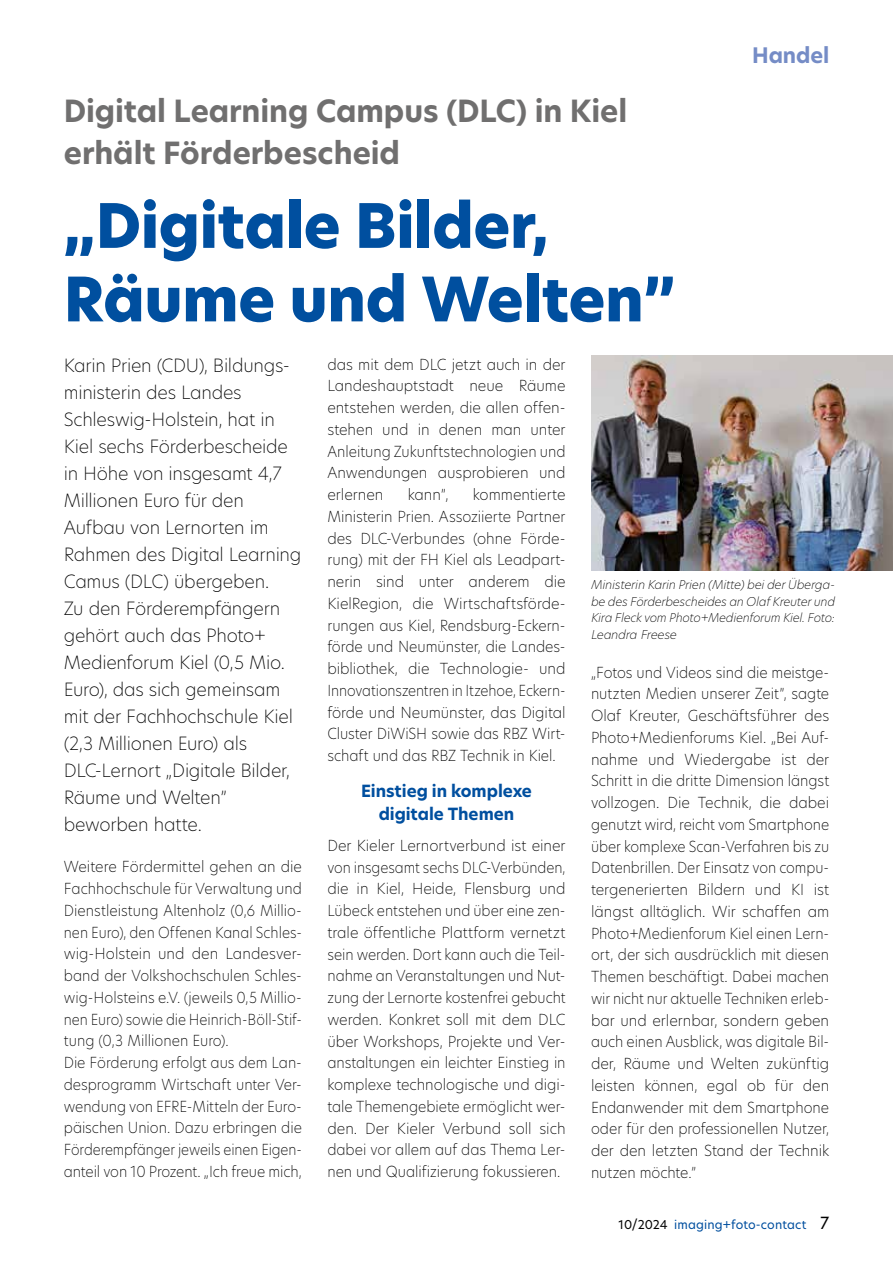
<style>
.page{position:relative;width:893px;height:1263px;background:#fff}
.page>*{position:absolute;margin:0;border:0;box-sizing:border-box;transform-origin:0 0}
.t1{font:800 60px/73.5px "New Hero";letter-spacing:-.005em;color:#004f9f}
.t2{font:700 30px/42px "New Hero";color:#706f6f}
.t3{font:700 21px "New Hero";letter-spacing:-.005em;color:#758cc6}
.t4{font:200 18px/27px "New Hero";letter-spacing:-.015em;color:#000}
.t5{font:700 16.5px/22.5px "New Hero";color:#004f9f;text-align:center}
.t6{font:200 15px/21.8px "New Hero";color:#000}
.t7{font:200 15px/21.8px "New Hero";color:#000;scale:.95 1}
.t8{font:italic 200 12px/16.5px "New Hero";letter-spacing:-.005em;color:#000;text-align:justify}
.t9{font:12px "New Hero";letter-spacing:.005em;color:#004f9f}
.s1{color:#000}
.s2{font-size:16.5px;color:#000}
</style>
<div class="page">
<img style="left:591px;top:355px;width:302px;height:215px">
<h2 class="t2" style="left:64px;top:90px;width:565px">Digital Learning Campus (DLC) in Kiel erhält Förderbescheid</h2>
<h1 class="t1" style="left:64px;top:190px;width:613px">„Digitale Bilder,<br>Räume und Welten”</h1>
<h3 class="t3" style="left:752px;top:41px;width:78px">Handel</h3>
<p class="t4" style="left:64px;top:351px;width:239px">Karin Prien (CDU), Bildungs&shy;ministerin des Landes<br>Schleswig-Holstein, hat in<br>Kiel sechs Förderbescheide in Höhe von insgesamt 4,7<br>Millionen Euro für den<br>Aufbau von Lernorten im<br>Rahmen des Digital Learning<br>Camus (DLC) übergeben.<br>Zu den Förderempfängern gehört auch das Photo+<br>Medienforum Kiel (0,5 Mio.<br>Euro), das sich gemeinsam mit der Fachhochschule Kiel (2,3 Millionen Euro) als<br>DLC-Lernort „Digitale Bilder,<br>Räume und Welten” beworben hatte.</p>
<p class="t6" style="left:64px;top:855px;width:240px">Weitere Fördermittel gehen an die Fachhochschule für Verwaltung und Dienstleistung Altenholz (0,6 Millio&shy;nen Euro), den Offenen Kanal Schles&shy;wig-Holstein und den Landesver&shy;band der Volkshochschulen Schles&shy;wig-Holsteins e.V. (jeweils 0,5 Millio&shy;nen Euro) sowie die Heinrich-Böll-Stif&shy;tung (0,3 Millionen Euro).<br>Die Förderung erfolgt aus dem Lan&shy;desprogramm Wirtschaft unter Ver&shy;wendung von EFRE-Mitteln der Euro&shy;päischen Union. Dazu erbringen die Förderempfänger jeweils einen Eigen&shy;anteil von 10 Prozent. „Ich freue mich,</p>
<p class="t6" style="left:327px;top:353px;width:240px">das mit dem DLC jetzt auch in der<br>Landeshauptstadt neue Räume entstehen werden, die allen offen&shy;stehen und in denen man unter<br>Anleitung Zukunftstechnologien und<br>Anwendungen ausprobieren und erlernen</p>
<p class="t6" style="left:327px;top:483px;width:240px;text-align:justify;text-indent:145px">kommentierte Ministerin Prien. Assoziierte Partner des DLC-Verbundes (ohne Förde&shy;rung) mit der FH Kiel als Leadpart&shy;nerin sind unter anderem die KielRegion, die Wirtschaftsförde&shy;rungen aus Kiel, Rendsburg-Eckern&shy;förde und Neumünster, die Landes&shy;bibliothek, die Technologie- und Innovationszentren in Itzehoe, Eckern&shy;förde und Neumünster, das Digital Cluster DiWiSH sowie das RBZ Wirt&shy;schaft und das RBZ Technik in Kiel.</p>
<p class="t5" style="left:361px;top:780px;width:172px">Einstieg in komplexe digitale Themen</p>
<p class="t6" style="left:327px;top:834px;width:240px;text-align:justify">Der Kieler Lernortverbund ist einer von insgesamt sechs DLC-Verbünden, die in Kiel, Heide, Flensburg und Lübeck entstehen und über eine zen&shy;trale öffentliche Plattform vernetzt sein werden. Dort kann auch die Teil&shy;nahme an Veranstaltungen und Nut&shy;zung der Lernorte kostenfrei gebucht werden. Konkret soll mit dem DLC über Workshops, Projekte und Ver&shy;anstaltungen ein leichter Einstieg in komplexe technologische und digi&shy;tale Themengebiete ermöglicht wer&shy;den. Der Kieler Verbund soll sich dabei vor allem auf das Thema Ler&shy;nen und Qualifizierung fokussieren.</p>
<p class="t6" style="left:408px;top:483px;width:42px">kann”,</p>
<p class="t8" style="left:591px;top:576px;width:246px">Ministerin Karin Prien (Mitte) bei der Überga&shy;be des Förderbescheides an Olaf Kreuter und Kira Fleck vom Photo+Medienforum Kiel. Foto:<br>Leandra Freese</p>
<p class="t7" style="left:591px;top:661px;width:252px">„Fotos und Videos sind die meistge&shy;nutzten Medien unserer Zeit”, sagte Olaf Kreuter, Geschäftsführer des Photo+Medienforums Kiel. „Bei Auf&shy;nahme und Wiedergabe ist der Schritt in die dritte Dimension längst vollzogen. Die Technik, die dabei genutzt wird, reicht vom Smartphone über komplexe Scan-Verfahren bis zu Datenbrillen. Der Einsatz von compu&shy;tergenerierten Bildern und KI ist längst alltäglich. Wir schaffen am Photo+Medienforum Kiel einen Lern&shy;ort, der sich ausdrücklich mit diesen Themen beschäftigt. Dabei machen wir nicht nur aktuelle Techniken erleb&shy;bar und erlernbar, sondern geben auch einen Ausblick, was digitale Bil&shy;der, Räume und Welten zukünftig leisten können, egal ob für den Endanwender mit dem Smartphone oder für den professionellen Nutzer, der den letzten Stand der Technik nutzen möchte.”</p>
<p class="t9" style="left:619px;top:1217px;width:212px"><span class="s1">10/2024</span> imaging+foto-contact <span class="s2">7</span></p>
</div>
